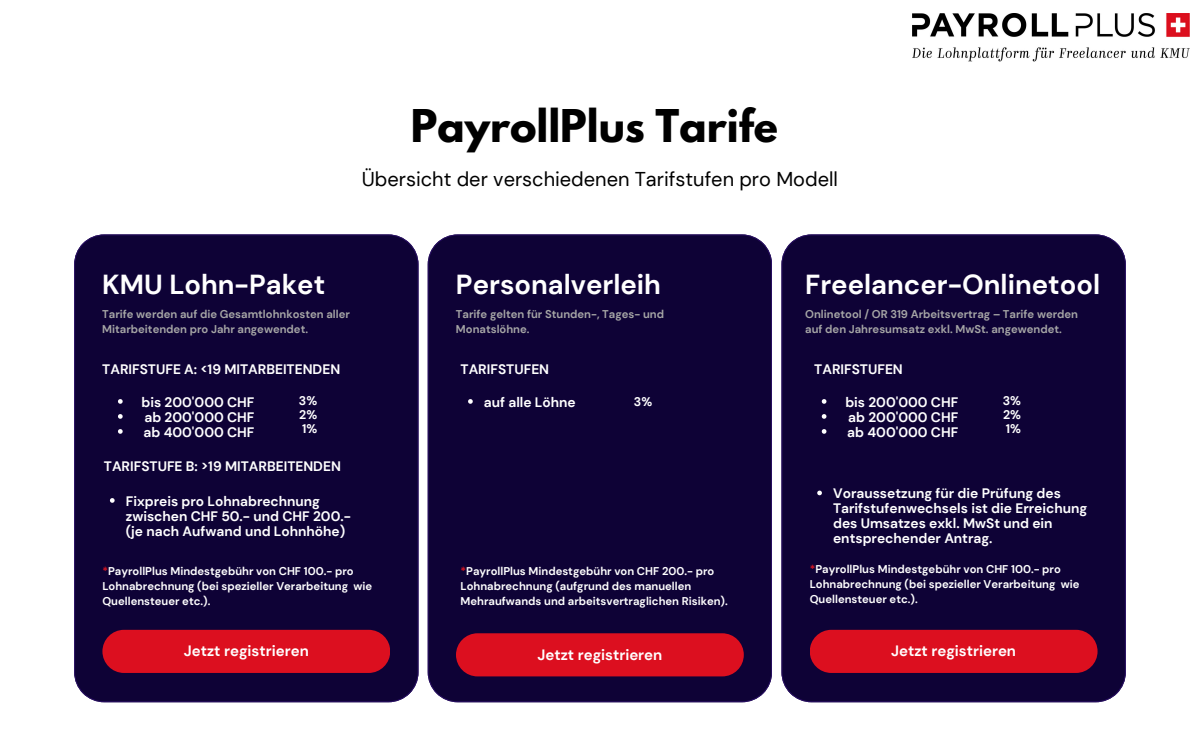
<style>
.page{position:relative;width:1200px;height:750px;background:#fff}
.page>*{position:absolute;margin:0;border:0;box-sizing:border-box;transform-origin:0 0}
.t1{font:700 40px "League Spartan";color:#000}
.t2{font:700 27.5px "DM Sans";color:#fff}
.t3{font:20px "DM Sans";color:#000}
.t4{font:700 15px "DM Sans";color:#fff}
.t5{font:700 13.75px/15px "DM Sans";color:#fff}
.t6{font:700 12.5px "DM Sans";color:#fff}
.t7{font:700 11.25px/15px "DM Sans";color:#fff}
.t8{font:700 11.25px/15px "DM Sans";color:#a6a6a6}
.s1{color:#dc1621}
</style>
<div class="page">
<div style="left:428px;top:234px;width:344px;height:468px;background:#0e0236"></div>
<div style="left:456px;top:633px;width:288px;height:43px;background:#dc0f1f;border-radius:22px"></div>
<div style="left:74px;top:234px;width:344px;height:468px;background:#0e0236"></div>
<div style="left:102px;top:630px;width:288px;height:43px;background:#dc0f1f;border-radius:22px"></div>
<div style="left:781px;top:234px;width:345px;height:468px;background:#0e0236"></div>
<div style="left:810px;top:630px;width:288px;height:43px;background:#dc0f1f;border-radius:22px"></div>
<img style="left:912px;top:14px;width:278px;height:47px">
<svg style="left:118px;top:399px;width:5px;height:5px"></svg>
<svg style="left:118px;top:414px;width:5px;height:5px"></svg>
<svg style="left:118px;top:429px;width:5px;height:5px"></svg>
<svg style="left:110px;top:498px;width:5px;height:5px"></svg>
<svg style="left:468px;top:399px;width:5px;height:5px"></svg>
<svg style="left:822px;top:399px;width:4px;height:5px"></svg>
<svg style="left:822px;top:414px;width:4px;height:5px"></svg>
<svg style="left:822px;top:429px;width:4px;height:5px"></svg>
<svg style="left:817px;top:491px;width:5px;height:4px"></svg>
<h2 class="t1" style="left:411px;top:106px;width:368px">PayrollPlus Tarife</h2>
<p class="t3" style="left:362px;top:166px;width:478px">Übersicht der verschiedenen Tarifstufen pro Modell</p>
<p class="t2" style="left:102px;top:267px;width:225px">KMU Lohn-Paket</p>
<h4 class="t2" style="left:456px;top:267px;width:206px">Personalverleih</h4>
<p class="t8" style="left:102px;top:307px;width:249px">Tarife werden auf die Gesamtlohnkosten aller<br>Mitarbeitenden pro Jahr angewendet.</p>
<p class="t8" style="left:456px;top:307px;width:210px">Tarife gelten für Stunden-, Tages- und<br>Monatslöhne.</p>
<p class="t2" style="left:805px;top:267px;width:297px">Freelancer-Onlinetool</p>
<p class="t8" style="left:805px;top:307px;width:274px">Onlinetool / OR 319 Arbeitsvertrag – Tarife werden auf den Jahresumsatz exkl. MwSt. angewendet.</p>
<h5 class="t5" style="left:102px;top:362px;width:239px">TARIFSTUFE A: &lt;19 MITARBEITENDEN</h5>
<p class="t5" style="left:142px;top:394px;width:115px">bis 200'000 CHF</p>
<h4 class="t5" style="left:144px;top:409px;width:112px">ab 200'000 CHF</h4>
<p class="t5" style="left:144px;top:424px;width:113px">ab 400'000 CHF</p>
<p class="t6" style="left:299px;top:392px;width:20px">3%</p>
<p class="t6" style="left:299px;top:406px;width:20px">2%</p>
<p class="t6" style="left:302px;top:420px;width:17px">1%</p>
<h2 class="t5" style="left:104px;top:459px;width:239px">TARIFSTUFE B: &gt;19 MITARBEITENDEN</h2>
<p class="t5" style="left:126px;top:493px;width:227px">Fixpreis pro Lohnabrechnung zwischen CHF 50.- und CHF 200.- (je nach Aufwand und Lohnhöhe)</p>
<h4 class="t7" style="left:102px;top:563px;width:271px"><span class="s1">*</span>PayrollPlus Mindestgebühr von CHF 100.- pro<br>Lohnabrechnung (bei spezieller Verarbeitung wie<br>Quellensteuer etc.).</h4>
<h5 class="t5" style="left:461px;top:362px;width:90px">TARIFSTUFEN</h5>
<h2 class="t5" style="left:484px;top:394px;width:93px">auf alle Löhne</h2>
<p class="t6" style="left:634px;top:394px;width:20px">3%</p>
<h4 class="t6" style="left:1003px;top:392px;width:20px">3%</h4>
<p class="t6" style="left:1003px;top:406px;width:20px">2%</p>
<p class="t6" style="left:1006px;top:420px;width:17px">1%</p>
<p class="t5" style="left:814px;top:362px;width:90px">TARIFSTUFEN</p>
<p class="t5" style="left:845px;top:394px;width:115px">bis 200'000 CHF</p>
<p class="t5" style="left:848px;top:409px;width:112px">ab 200'000 CHF</p>
<p class="t5" style="left:847px;top:424px;width:113px">ab 400'000 CHF</p>
<p class="t7" style="left:461px;top:563px;width:269px"><span class="s1">*</span>PayrollPlus Mindestgebühr von CHF 200.- pro<br>Lohnabrechnung (aufgrund des manuellen<br>Mehraufwands und arbeitsvertraglichen Risiken).</p>
<p class="t5" style="left:833px;top:486px;width:256px">Voraussetzung für die Prüfung des<br>Tarifstufenwechsels ist die Erreichung des Umsatzes exkl. MwSt und ein entsprechender Antrag.</p>
<p class="t7" style="left:810px;top:562px;width:271px"><span class="s1">*</span>PayrollPlus Mindestgebühr von CHF 100.- pro<br>Lohnabrechnung (bei spezieller Verarbeitung wie<br>Quellensteuer etc.).</p>
<h1 class="t4" style="left:184px;top:641px;width:126px">Jetzt registrieren</h1>
<p class="t4" style="left:537px;top:645px;width:126px">Jetzt registrieren</p>
<h3 class="t4" style="left:891px;top:641px;width:126px">Jetzt registrieren</h3>
</div>
